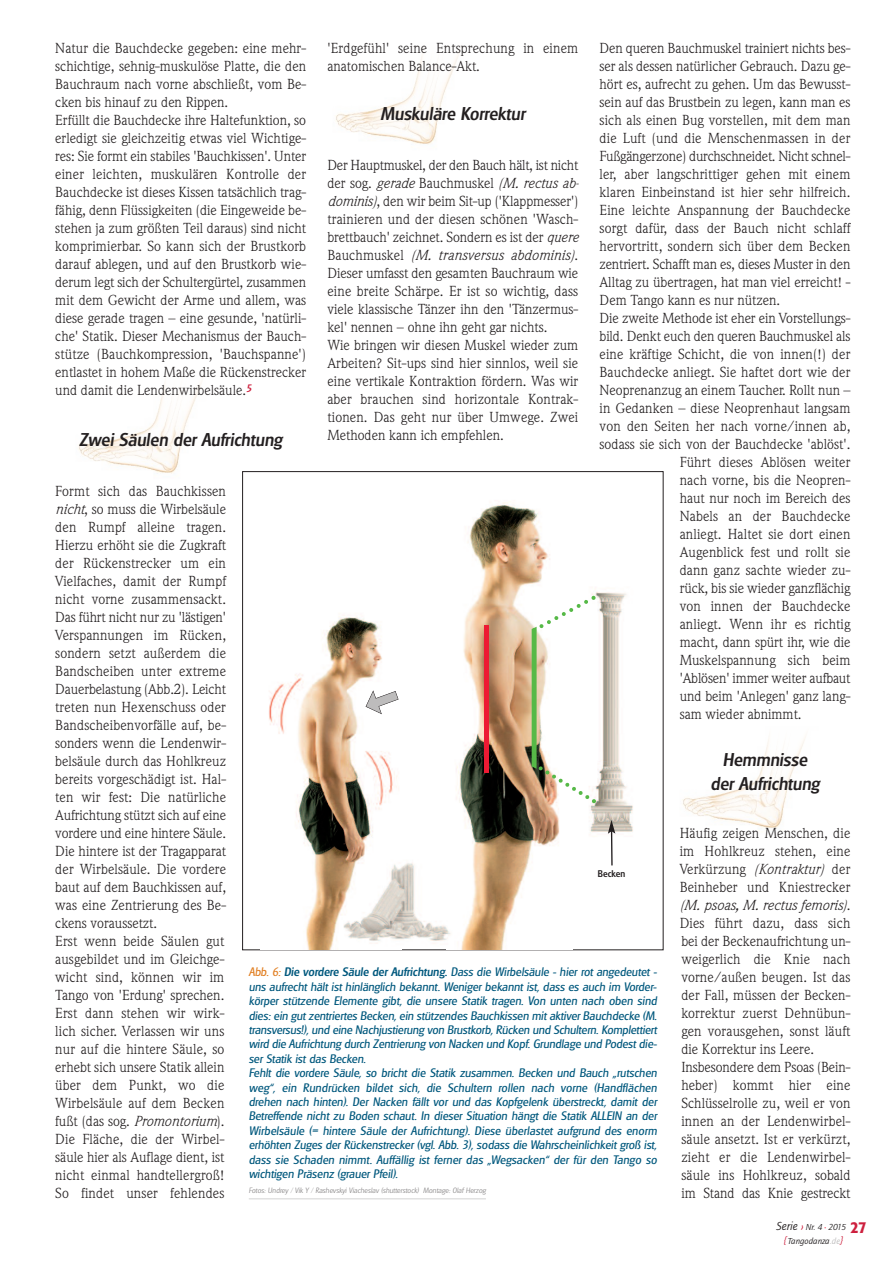
<style>
.page{position:relative;width:893px;height:1263px;background:#fff}
.page>*{position:absolute;margin:0;border:0;box-sizing:border-box;transform-origin:0 0}
.t1{font:500 18px/24px "Iglasgow";color:#231f20;text-align:center}
.t2{font:500 condensed 16.5px "Formata BQ";color:#cd203e}
.t3{font:14.25px/18px "ITC Weidemann Com";letter-spacing:.005em;color:#231f20}
.t4{font:italic 14.25px "Weidemann";letter-spacing:.01em;color:#231f20}
.t5{font:14.25px "ITC Weidemann Com";letter-spacing:-.015em;color:#231f20}
.t6{font:12px/14.4px "Iglasgow";color:#00587d}
.t7{font:500 9.45px "Glasgow";color:#231f20}
.t8{font:italic 9px/13px "Quay Itc T";color:#231f20;text-align:center}
.t9{font:300 7.5px "Iglasgow";color:rgb(35 31 32/.5)}
.s1{font-family:"Weidemann";font-style:italic}
.s2{font-family:"ITC Weidemann Com";font-style:normal}
.s3{color:#e18024}
.s4{font-weight:500}
.s5{font-size:12px}
.s6{font-size:13.5px;color:#cd203e}
.s7{font-family:"Copperplate T";font-weight:500;font-style:normal;font-stretch:condensed;color:#ed1a33}
.s8{font-size:9.75px;color:#cd203e}
.s9{color:rgb(35 31 32/.3)}
</style>
<div class="page">
<svg style="left:79px;top:383px;width:122px;height:91px"></svg>
<svg style="left:682px;top:738px;width:123px;height:93px"></svg>
<svg style="left:336px;top:53px;width:123px;height:92px"></svg>
<img style="left:456px;top:501px;width:104px;height:448px">
<img style="left:269px;top:615px;width:129px;height:334px">
<img style="left:590px;top:592px;width:43px;height:242px">
<img style="left:343px;top:845px;width:108px;height:102px">
<svg style="left:608px;top:594px;width:7px;height:272px"></svg>
<svg style="left:366px;top:690px;width:33px;height:24px"></svg>
<hr style="left:249px;top:1198px;width:237px;height:1px;background:#e2e2e2">
<div style="left:484px;top:625px;width:5px;height:148px;background:#ed1a33"></div>
<svg style="left:532px;top:592px;width:67px;height:215px"></svg>
<p class="t3" style="left:327px;top:39px;width:252px">'Erdgefühl' seine Entsprechung in einem anatomischen Balance-Akt.</p>
<p class="t1" style="left:381px;top:102px;width:146px">Muskuläre Korrektur</p>
<p class="t3" style="left:327px;top:156px;width:253px;text-align:justify">Der Hauptmuskel, der den Bauch hält, ist nicht der sog. <span class="s1">gerade</span> Bauchmuskel <span class="s1">(M. rectus ab&shy;dominis)</span>, den wir beim Sit-up ('Klappmesser') trainieren und der diesen schönen 'Wasch&shy;brettbauch' zeichnet. Sondern es ist der <span class="s1">quere</span></p>
<p class="t4" style="left:327px;top:250px;width:252px"><span class="s2">Bauchmuskel</span> (M. transversus abdominis)<span class="s2">.</span></p>
<p class="t3" style="left:327px;top:264px;width:252px">Dieser umfasst den gesamten Bauchraum wie eine breite Schärpe. Er ist so wichtig, dass viele klassische Tänzer ihn den 'Tänzermus&shy;kel' nennen – ohne ihn geht gar nichts.<br>Wie bringen wir diesen Muskel wieder zum Arbeiten? Sit-ups sind hier sinnlos, weil sie eine vertikale Kontraktion fördern. Was wir aber brauchen sind horizontale Kontrak&shy;tionen. Das geht nur über Umwege. Zwei Methoden kann ich empfehlen.</p>
<p class="t3" style="left:55px;top:39px;width:252px">Natur die Bauchdecke gegeben: eine mehr&shy;schichtige, sehnig-muskulöse Platte, die den Bauchraum nach vorne abschließt, vom Be&shy;cken bis hinauf zu den Rippen.<br>Erfüllt die Bauchdecke ihre Haltefunktion, so erledigt sie gleichzeitig etwas viel Wichtige&shy;res: Sie formt ein stabiles 'Bauchkissen'. Unter einer leichten, muskulären Kontrolle der Bauchdecke ist dieses Kissen tatsächlich trag&shy;fähig, denn Flüssigkeiten (die Eingeweide be&shy;stehen ja zum größten Teil daraus) sind nicht komprimierbar. So kann sich der Brustkorb darauf ablegen, und auf den Brustkorb wie&shy;derum legt sich der Schultergürtel, zusammen mit dem Gewicht der Arme und allem, was diese gerade tragen – eine gesunde, 'natürli&shy;che' Statik. Dieser Mechanismus der Bauch&shy;stütze (Bauchkompression, 'Bauchspanne') entlastet in hohem Maße die Rückenstrecker und damit die Lendenwirbelsäule.<sup>5</sup></p>
<p class="t1" style="left:79px;top:428px;width:204px">Zwei Säulen der Aufrichtung</p>
<p class="t3" style="left:55px;top:483px;width:172px">Formt sich das Bauchkissen <span class="s1">nicht</span>, so muss die Wirbelsäule den Rumpf alleine tragen.<br>Hierzu erhöht sie die Zugkraft der Rückenstrecker um ein<br>Vielfaches, damit der Rumpf nicht vorne zusammensackt.<br>Das führt nicht nur zu 'lästigen'<br>Verspannungen im Rücken, sondern setzt außerdem die<br>Bandscheiben unter extreme<br>Dauerbelastung (Abb.2). Leicht treten nun Hexenschuss oder<br>Bandscheibenvorfälle auf, be&shy;sonders wenn die Lendenwir&shy;belsäule durch das Hohlkreuz bereits vorgeschädigt ist. Hal&shy;ten wir fest: Die natürliche<br>Aufrichtung stützt sich auf eine vordere und eine hintere Säule.<br>Die hintere ist der Tragapparat der Wirbelsäule. Die vordere baut auf dem Bauchkissen auf, was eine Zentrierung des Be&shy;ckens voraussetzt.<br>Erst wenn beide Säulen gut ausgebildet und im Gleichge&shy;wicht sind, können wir im<br>Tango von 'Erdung' sprechen.<br>Erst dann stehen wir wirk&shy;lich sicher. Verlassen wir uns nur auf die hintere Säule, so erhebt sich unsere Statik allein über dem Punkt, wo die<br>Wirbelsäule auf dem Becken fußt (das sog. <span class="s1">Promontorium</span>).<br>Die Fläche, die der Wirbel&shy;säule hier als Auflage dient, ist nicht einmal handtellergroß!<br>So findet unser fehlendes</p>
<p class="t3" style="left:600px;top:39px;width:252px">Den queren Bauchmuskel trainiert nichts bes-</p>
<p class="t3" style="left:600px;top:57px;width:252px">ser als dessen natürlicher Gebrauch. Dazu ge-</p>
<p class="t3" style="left:600px;top:75px;width:252px">hört es, aufrecht zu gehen. Um das Bewusst-</p>
<p class="t3" style="left:600px;top:93px;width:252px">sein auf das Brustbein zu legen, kann man es</p>
<p class="t3" style="left:600px;top:111px;width:252px">sich als einen Bug vorstellen, mit dem man</p>
<p class="t3" style="left:600px;top:129px;width:252px">die Luft (und die Menschenmassen in der</p>
<p class="t5" style="left:600px;top:147px;width:252px">Fußgängerzone) durchschneidet. Nicht schnel-</p>
<p class="t3" style="left:600px;top:165px;width:252px">ler, aber langschrittiger gehen mit einem</p>
<p class="t3" style="left:600px;top:183px;width:252px">klaren Einbeinstand ist hier sehr hilfreich.</p>
<p class="t3" style="left:600px;top:201px;width:252px">Eine leichte Anspannung der Bauchdecke</p>
<p class="t3" style="left:600px;top:219px;width:252px">sorgt dafür, dass der Bauch nicht schlaff</p>
<p class="t3" style="left:600px;top:237px;width:252px">hervortritt, sondern sich über dem Becken</p>
<p class="t3" style="left:600px;top:255px;width:252px">zentriert. Schafft man es, dieses Muster in den</p>
<p class="t3" style="left:600px;top:273px;width:252px">Alltag zu übertragen, hat man viel erreicht! -</p>
<p class="t3" style="left:600px;top:291px;width:182px">Dem Tango kann es nur nützen.</p>
<p class="t3" style="left:600px;top:309px;width:252px">Die zweite Methode ist eher ein Vorstellungs-</p>
<p class="t3" style="left:600px;top:327px;width:252px">bild. Denkt euch den queren Bauchmuskel als</p>
<p class="t3" style="left:600px;top:345px;width:252px">eine kräftige Schicht, die von innen(!) der</p>
<p class="t3" style="left:600px;top:363px;width:252px">Bauchdecke anliegt. Sie haftet dort wie der</p>
<p class="t3" style="left:600px;top:381px;width:252px">Neoprenanzug an einem Taucher. Rollt nun –</p>
<p class="t3" style="left:600px;top:399px;width:252px">in Gedanken – diese Neoprenhaut langsam</p>
<p class="t3" style="left:600px;top:417px;width:252px">von den Seiten her nach vorne/innen ab,</p>
<p class="t3" style="left:600px;top:435px;width:252px">sodass sie sich von der Bauchdecke 'ablöst'.</p>
<p class="t3" style="left:680px;top:453px;width:172px">Führt dieses Ablösen weiter</p>
<p class="t3" style="left:680px;top:471px;width:172px">nach vorne, bis die Neopren-</p>
<p class="t3" style="left:680px;top:489px;width:172px">haut nur noch im Bereich des</p>
<p class="t3" style="left:680px;top:507px;width:172px">Nabels an der Bauchdecke</p>
<p class="t3" style="left:680px;top:525px;width:172px">anliegt. Haltet sie dort einen</p>
<p class="t3" style="left:680px;top:543px;width:172px">Augenblick fest und rollt sie</p>
<p class="t3" style="left:680px;top:561px;width:172px">dann ganz sachte wieder zu-</p>
<p class="t3" style="left:680px;top:579px;width:172px">rück, bis sie wieder ganzflächig</p>
<p class="t3" style="left:680px;top:597px;width:172px">von innen der Bauchdecke</p>
<p class="t3" style="left:680px;top:615px;width:172px">anliegt. Wenn ihr es richtig</p>
<p class="t3" style="left:680px;top:633px;width:172px">macht, dann spürt ihr, wie die</p>
<p class="t3" style="left:680px;top:651px;width:172px">Muskelspannung sich beim</p>
<p class="t3" style="left:680px;top:669px;width:172px">'Ablösen' immer weiter aufbaut</p>
<p class="t3" style="left:680px;top:687px;width:172px">und beim 'Anlegen' ganz lang-</p>
<p class="t3" style="left:680px;top:705px;width:123px">sam wieder abnimmt.</p>
<p class="t1" style="left:710px;top:748px;width:111px">Hemmnisse der Aufrichtung</p>
<p class="t3" style="left:680px;top:824px;width:172px;text-align:justify">Häufig zeigen Menschen, die im Hohlkreuz stehen, eine Verkürzung <span class="s1">(Kontraktur)</span> der Beinheber und Kniestrecker</p>
<p class="t4" style="left:680px;top:900px;width:172px">(M. psoas, M. rectus femoris)<span class="s2">.</span></p>
<p class="t3" style="left:680px;top:914px;width:172px">Dies führt dazu, dass sich bei der Beckenaufrichtung un&shy;weigerlich die Knie nach vorne/außen beugen. Ist das der Fall, müssen der Becken&shy;korrektur zuerst Dehnübun&shy;gen vorausgehen, sonst läuft die Korrektur ins Leere.<br>Insbesondere dem Psoas (Bein&shy;heber) kommt hier eine<br>Schlüsselrolle zu, weil er von innen an der Lendenwirbel&shy;säule ansetzt. Ist er verkürzt, zieht er die Lendenwirbel&shy;säule ins Hohlkreuz, sobald im Stand das Knie gestreckt</p>
<p class="t7" style="left:598px;top:869px;width:29px">Becken</p>
<p class="t6" style="left:249px;top:965px;width:410px"><span class="s3">Abb. 6:</span> <span class="s4">Die vordere Säule der Aufrichtung.</span> Dass die Wirbelsäule - hier rot angedeutet - uns aufrecht hält ist hinlänglich bekannt. Weniger bekannt ist, dass es auch im Vorder&shy;körper stützende Elemente gibt, die unsere Statik tragen. Von unten nach oben sind dies: ein gut zentriertes Becken, ein stützendes Bauchkissen mit aktiver Bauchdecke (M. transversus!), und eine Nachjustierung von Brustkorb, Rücken und Schultern. Komplettiert wird die Aufrichtung durch Zentrierung von Nacken und Kopf. Grundlage und Podest die&shy;ser Statik ist das Becken.<br>Fehlt die vordere Säule, so bricht die Statik zusammen. Becken und Bauch „rutschen weg“, ein Rundrücken bildet sich, die Schultern rollen nach vorne (Handflächen drehen nach hinten). Der Nacken fällt vor und das Kopfgelenk überstreckt, damit der Betreffende nicht zu Boden schaut. In dieser Situation hängt die Statik ALLEIN an der Wirbelsäule (= hintere Säule der Aufrichtung). Diese überlastet aufgrund des enorm erhöhten Zuges der Rückenstrecker (vgl. Abb. 3), sodass die Wahrscheinlichkeit groß ist, dass sie Schaden nimmt. Auffällig ist ferner das „Wegsacken“ der für den Tango so wichtigen Präsenz (grauer Pfeil).</p>
<p class="t9" style="left:249px;top:1186px;width:239px">Fotos: Undrey / Vik Y / Rashevskyi Viacheslav (shutterstock) Montage: Olaf Herzog</p>
<p class="t8" style="left:776px;top:1221px;width:71px"><span class="s5">Serie</span> <span class="s6">›</span> Nr. 4 <span class="s7">·</span> 2015 <span class="s8">{</span>Tangodanza<span class="s9">.de</span><span class="s8">}</span></p>
<p class="t2" style="left:851px;top:1220px;width:17px">27</p>
</div>
